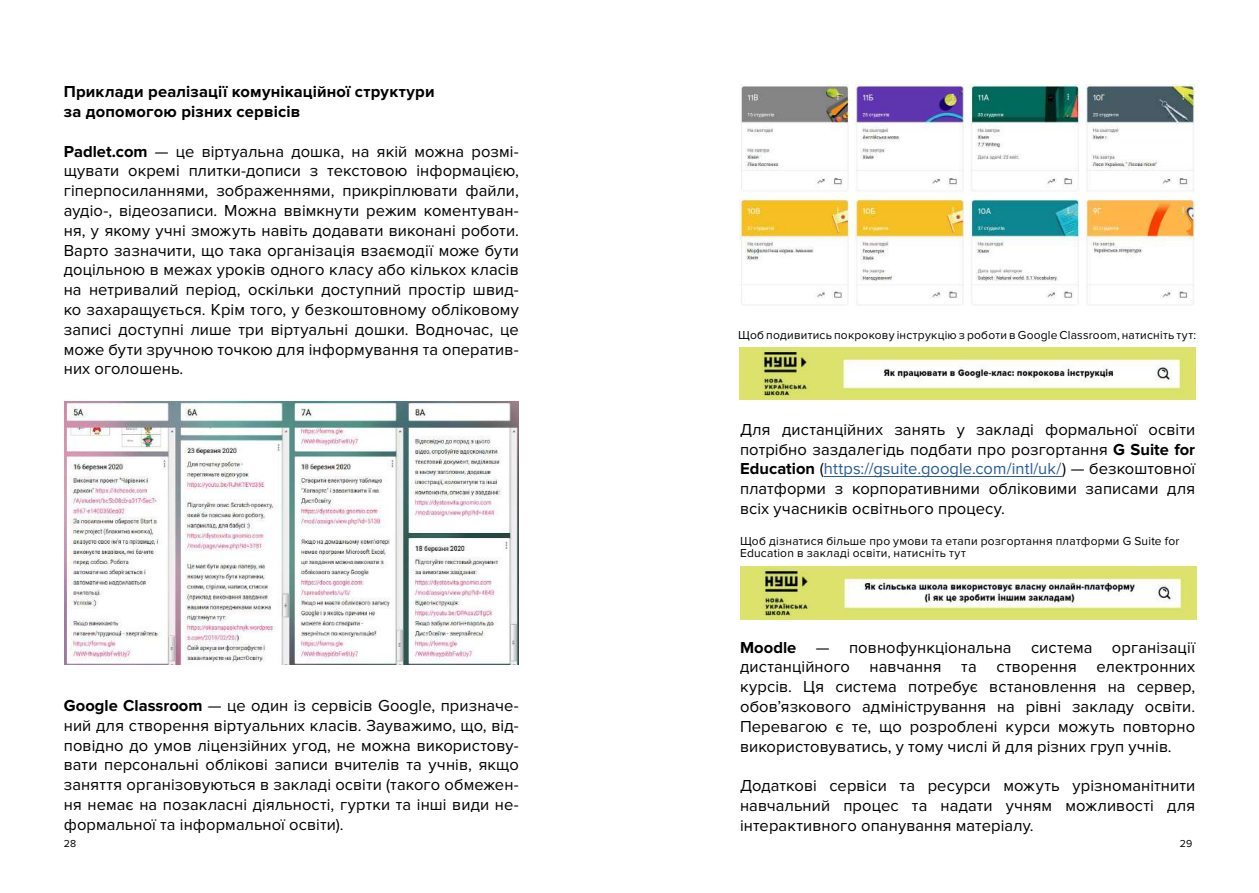
<style>
.page{position:relative;width:1259px;height:893px;background:#fff}
.page>*{position:absolute;margin:0;border:0;box-sizing:border-box;transform-origin:0 0}
.t1{font:16.5px/19.8px "Proxima Nova";letter-spacing:.005em;color:#000;text-align:justify}
.t2{font:700 16.5px/19.8px "Proxima Nova";letter-spacing:.01em;color:#000}
.t3{font:12px/12px "Proxima Nova";letter-spacing:.02em;color:#000}
.t4{font:10.5px "Proxima Nova";color:#000}
.s1{font-weight:700}
.s2{color:#275b9b}
</style>
<div class="page">
<img style="left:64px;top:401px;width:455px;height:264px">
<hr style="left:824px;top:476px;width:238px;height:1px;background:#275b9b">
<img style="left:740px;top:567px;width:456px;height:52px">
<img style="left:739px;top:85px;width:455px;height:220px">
<img style="left:739px;top:347px;width:456px;height:53px">
<p class="t2" style="left:64px;top:82px;width:372px">Приклади реалізації комунікаційної структури за допомогою різних сервісів</p>
<p class="t1" style="left:64px;top:141px;width:456px"><span class="s1">Padlet.com</span> — це віртуальна дошка, на якій можна розмі&shy;щувати окремі плитки-дописи з текстовою інформацією, гіперпосиланнями, зображеннями, прикріплювати файли, аудіо-, відеозаписи. Можна ввімкнути режим коментуван&shy;ня, у якому учні зможуть навіть додавати виконані роботи.<br>Варто зазначити, що така організація взаємодії може бути доцільною в межах уроків одного класу або кількох класів на нетривалий період, оскільки доступний простір швид&shy;ко захаращується. Крім того, у безкоштовному обліковому записі доступні лише три віртуальні дошки. Водночас, це може бути зручною точкою для інформування та оператив&shy;них оголошень.</p>
<p class="t1" style="left:64px;top:696px;width:457px"><span class="s1">Google Classroom</span> — це один із сервісів Google, призначе&shy;ний для створення віртуальних класів. Зауважимо, що, від&shy;повідно до умов ліцензійних угод, не можна використову&shy;вати персональні облікові записи вчителів та учнів, якщо заняття організовуються в закладі освіти (такого обмежен&shy;ня немає на позакласні діяльності, гуртки та інші види не&shy;формальної та інформальної освіти).</p>
<p class="t3" style="left:738px;top:329px;width:459px">Щоб подивитись покрокову інструкцію з роботи в Google Classroom, натисніть тут:</p>
<p class="t1" style="left:740px;top:420px;width:456px">Для дистанційних занять у закладі формальної освіти потрібно заздалегідь подбати про розгортання <span class="s1">G Suite for Education</span> (<span class="s2">https://gsuite.google.com/intl/uk/</span>) — безкоштовної платформи з корпоративними обліковими записами для всіх учасників освітнього процесу.</p>
<p class="t3" style="left:740px;top:535px;width:441px">Щоб дізнатися більше про умови та етапи розгортання платформи G Suite for<br>Education в закладі освіти, натисніть тут</p>
<p class="t1" style="left:740px;top:637px;width:456px"><span class="s1">Moodle</span> — повнофункціональна система організації дистанційного навчання та створення електронних курсів. Ця система потребує встановлення на сервер, обов’язкового адміністрування на рівні закладу освіти.<br>Перевагою є те, що розроблені курси можуть повторно використовуватись, у тому числі й для різних груп учнів.</p>
<p class="t1" style="left:740px;top:776px;width:456px">Додаткові сервіси та ресурси можуть урізноманітнити навчальний процес та надати учням можливості для інтерактивного опанування матеріалу.</p>
<p class="t4" style="left:64px;top:838px;width:14px">28</p>
<p class="t4" style="left:1179px;top:838px;width:14px">29</p>
</div>
